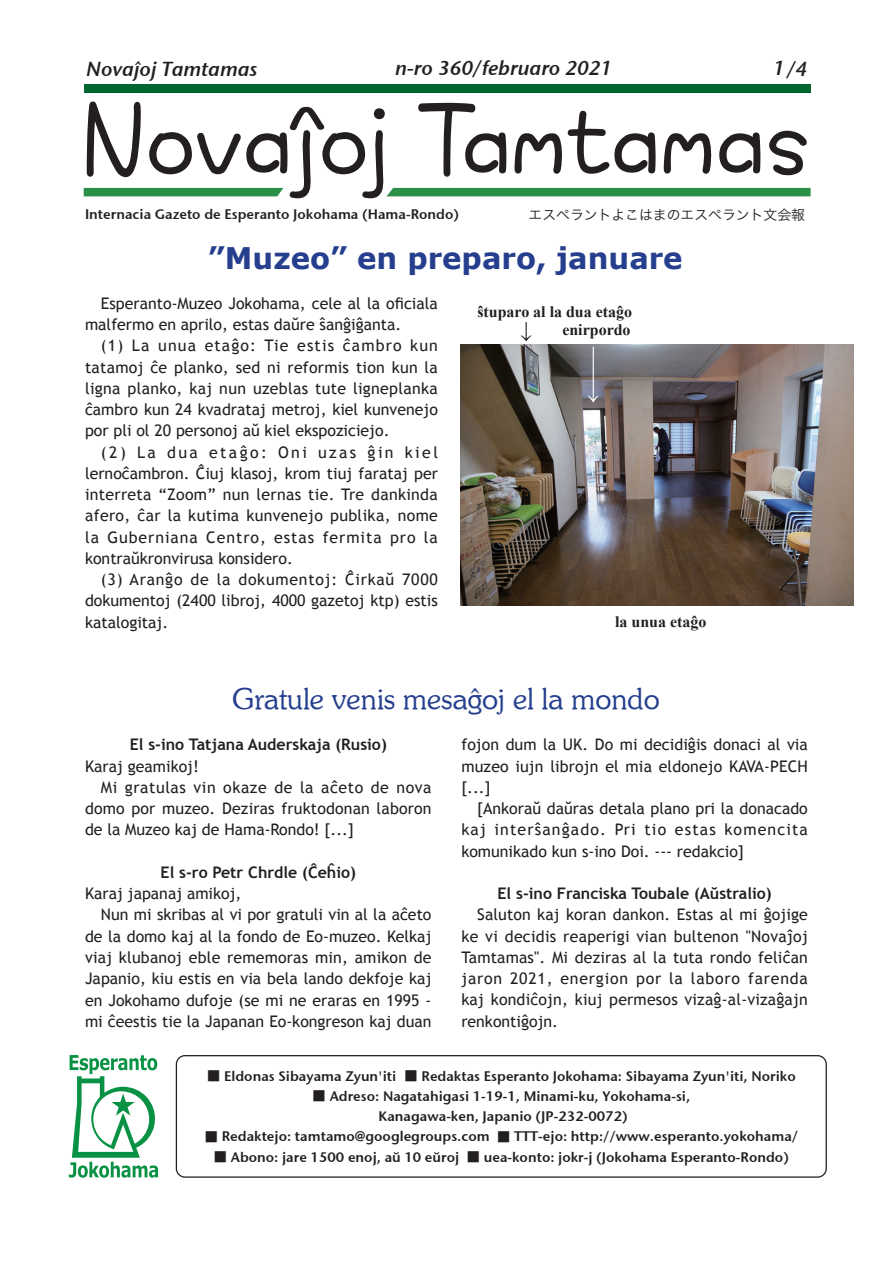
<style>
.page{position:relative;width:893px;height:1263px;background:#fff}
.page>*{position:absolute;margin:0;border:0;box-sizing:border-box;transform-origin:0 0}
.t1{font:29.7px "Esperanto Noveco";color:#253f8e}
.t2{font:700 29.7px "Verdana";color:#253f8e}
.t3{font:20.25px "Stone Sans Sem ITCTT Semi Ita";color:#231f20}
.t4{font:15.9px/21.3px "Trebuchet MS";letter-spacing:.005em;color:#231f20}
.t5{font:700 15.9px "Trebuchet MS";color:#231f20}
.t6{font:700 15.9px "Times New Roman";color:#231f20}
.t7{font:15.9px "Trebuchet MS";letter-spacing:.025em;color:#231f20}
.t8{font:15.9px "Trebuchet MS";letter-spacing:.06em;color:#231f20}
.t9{font:15.9px "Trebuchet MS";letter-spacing:.07em;color:#231f20}
.t10{font:15.9px "Trebuchet MS";letter-spacing:.045em;color:#231f20}
.t11{font:15.9px "Trebuchet MS";letter-spacing:.035em;color:#231f20}
.t12{font:15.9px "Trebuchet MS";letter-spacing:.05em;color:#231f20}
.t13{font:13.8px/20.2px "Stone Sans Sem ITCTT Semi";color:#231f20;text-align:center}
.t14{font:13.8px "Hira Kaku Pro W3";color:#231f20}
.s1{font-family:"Koz Min Pro"}
</style>
<div class="page">
<div style="left:84px;top:84px;width:727px;height:9px;background:#00652e"></div>
<div style="left:176px;top:1055px;width:651px;height:123px;border:1px solid #231f20;border-radius:9px"></div>
<svg style="left:84px;top:101px;width:727px;height:97px"></svg>
<svg style="left:69px;top:1055px;width:89px;height:123px"></svg>
<img style="left:461px;top:344px;width:392px;height:262px">
<svg style="left:588px;top:347px;width:10px;height:56px"></svg>
<svg style="left:521px;top:322px;width:10px;height:19px"></svg>
<p class="t3" style="left:86px;top:52px;width:173px">Novaĵoj Tamtamas</p>
<p class="t3" style="left:395px;top:52px;width:219px">-n ro 360/februaro 2021</p>
<p class="t3" style="left:773px;top:52px;width:35px">1/4</p>
<p class="t14" style="left:529px;top:202px;width:278px">エスペラントよこはまのエスペラント文会報</p>
<h1 class="t2" style="left:208px;top:239px;width:476px">”Muzeo” en preparo, januare</h1>
<p class="t13" style="left:85px;top:203px;width:376px">Internacia Gazeto de Esperanto Jokohama (Hama-Rondo(</p>
<p class="t4" style="left:101px;top:293px;width:338px">Esperanto-Muzeo Jokohama, cele al la oficiala</p>
<p class="t4" style="left:85px;top:314px;width:318px">malfermo en aprilo, estas daŭre ŝanĝiĝanta.</p>
<p class="t4" style="left:410px;top:335px;width:29px">kun</p>
<p class="t4" style="left:205px;top:335px;width:53px">etaĝo:</p>
<p class="t4" style="left:343px;top:335px;width:60px">ĉambro</p>
<p class="t4" style="left:265px;top:335px;width:26px">Tie</p>
<p class="t4" style="left:297px;top:335px;width:38px">estis</p>
<p class="t4" style="left:101px;top:335px;width:24px">1( )</p>
<p class="t4" style="left:85px;top:356px;width:354px">tatamoj ĉe planko, sed ni reformis tion kun la</p>
<p class="t4" style="left:85px;top:378px;width:354px">ligna planko, kaj nun uzeblas tute ligneplanka</p>
<p class="t4" style="left:85px;top:399px;width:354px">ĉambro kun 24 kvadrataj metroj, kiel kunvenejo</p>
<p class="t4" style="left:85px;top:420px;width:306px">por pli ol 20 personoj aŭ kiel ekspoziciejo.</p>
<p class="t4" style="left:405px;top:442px;width:35px">k ei l</p>
<p class="t4" style="left:132px;top:335px;width:19px">La</p>
<p class="t4" style="left:158px;top:335px;width:39px">unua</p>
<p class="t4" style="left:209px;top:442px;width:59px">e at ĝo:</p>
<p class="t4" style="left:368px;top:442px;width:28px">ĝin</p>
<p class="t4" style="left:167px;top:442px;width:32px">dua</p>
<p class="t4" style="left:101px;top:442px;width:26px">2( )</p>
<p class="t4" style="left:85px;top:463px;width:354px">lernoĉambron. Ĉiuj klasoj, krom tiuj farataj per</p>
<p class="t4" style="left:85px;top:484px;width:354px">interreta “Zoom” nun lernas tie. Tre dankinda</p>
<p class="t7" style="left:85px;top:506px;width:354px">afero, ĉar la kutima kunvenejo publika, nome</p>
<p class="t4" style="left:424px;top:527px;width:16px">la</p>
<p class="t4" style="left:278px;top:442px;width:30px">Oni</p>
<p class="t4" style="left:137px;top:442px;width:20px">La</p>
<p class="t4" style="left:318px;top:442px;width:40px">uzas</p>
<p class="t4" style="left:85px;top:527px;width:209px">la<br>kontraŭkronvirusa konsidero.</p>
<p class="t8" style="left:107px;top:528px;width:92px">Guberniana</p>
<p class="t8" style="left:323px;top:528px;width:61px">fermita</p>
<p class="t4" style="left:206px;top:527px;width:61px">Centro,</p>
<p class="t4" style="left:274px;top:527px;width:42px">estas</p>
<p class="t4" style="left:390px;top:527px;width:27px">pro</p>
<p class="t4" style="left:345px;top:569px;width:51px">Ĉirkaŭ</p>
<p class="t4" style="left:85px;top:569px;width:354px;text-indent:16px">3( ) Aranĝo<br>dokumentoj (2400 libroj, 4000 gazetoj ktp) estis katalogitaj.</p>
<p class="t4" style="left:190px;top:569px;width:20px">de</p>
<p class="t4" style="left:217px;top:569px;width:15px">la</p>
<p class="t10" style="left:238px;top:570px;width:100px">dokumentoj:</p>
<p class="t4" style="left:402px;top:569px;width:37px">7000</p>
<p class="t6" style="left:477px;top:301px;width:156px">ŝtuparo al la dua etaĝo</p>
<p class="t6" style="left:562px;top:319px;width:70px">enirpordo</p>
<p class="t6" style="left:615px;top:611px;width:93px">la unua etaĝo</p>
<h1 class="t1" style="left:232px;top:680px;width:429px">Gratule venis mesaĝoj el la mondo</h1>
<p class="t5" style="left:130px;top:735px;width:259px">El -s ino Tatjana Auderskaja (Rusio(</p>
<p class="t4" style="left:85px;top:756px;width:115px">Karaj geamikoj!</p>
<p class="t4" style="left:321px;top:777px;width:44px">aĉeto</p>
<p class="t11" style="left:125px;top:778px;width:63px">gratulas</p>
<p class="t4" style="left:223px;top:777px;width:45px">okaze</p>
<p class="t4" style="left:274px;top:777px;width:20px">de</p>
<p class="t4" style="left:300px;top:777px;width:15px">la</p>
<p class="t4" style="left:371px;top:777px;width:20px">de</p>
<p class="t4" style="left:85px;top:777px;width:348px;text-indent:16px">Mi<br>domo por muzeo. Deziras fruktodonan laboron de la Muzeo kaj de Hama-Rondo ]! ...[</p>
<p class="t5" style="left:161px;top:862px;width:197px">El -s ro Petr Chrdle (Ĉeĥio(</p>
<p class="t4" style="left:85px;top:883px;width:158px">Karaj japanaj amikoj,</p>
<p class="t4" style="left:101px;top:904px;width:332px">Nun mi skribas al vi por gratuli vin al la aĉeto</p>
<p class="t4" style="left:85px;top:926px;width:348px">de la domo kaj al la fondo de Eo-muzeo. Kelkaj</p>
<p class="t4" style="left:85px;top:947px;width:348px">viaj klubanoj eble rememoras min, amikon de</p>
<p class="t4" style="left:85px;top:968px;width:348px">Japanio, kiu estis en via bela lando dekfoje kaj</p>
<p class="t4" style="left:85px;top:989px;width:348px">en Jokohamo dufoje (se mi ne eraras en 1995 -</p>
<p class="t4" style="left:85px;top:1011px;width:348px">mi ĉeestis tie la Japanan Eo-kongreson kaj duan</p>
<p class="t4" style="left:194px;top:777px;width:24px">vin</p>
<p class="t4" style="left:396px;top:777px;width:37px">nova</p>
<p class="t4" style="left:461px;top:734px;width:348px;text-align:justify">fojon dum la UK. Do mi decidiĝis donaci al via muzeo iujn librojn el mia eldonejo KAVA-PECH ]...[</p>
<p class="t4" style="left:477px;top:798px;width:332px;text-align:right">[Ankoraŭ daŭras detala plano pri la donacado komencita</p>
<p class="t9" style="left:495px;top:820px;width:113px">interŝanĝado.</p>
<p class="t4" style="left:461px;top:819px;width:284px">kaj<br>komunikado kun -s ino Doi. --- redakcio[</p>
<p class="t5" style="left:498px;top:883px;width:276px">El -s ino Franciska Toubale (Aŭstralio(</p>
<p class="t4" style="left:461px;top:904px;width:348px;text-align:right">Saluton kaj koran dankon. Estas al mi ĝojige ke vi decidis reaperigi vian bultenon "Novaĵoj Tamtamas ." Mi deziras al la tuta rondo feliĉan farenda</p>
<p class="t4" style="left:615px;top:819px;width:23px">Pri</p>
<p class="t4" style="left:644px;top:819px;width:23px">tio</p>
<p class="t4" style="left:675px;top:819px;width:42px">estas</p>
<p class="t4" style="left:669px;top:968px;width:15px">la</p>
<p class="t4" style="left:691px;top:968px;width:51px">laboro</p>
<p class="t4" style="left:510px;top:968px;width:44px">2021,</p>
<p class="t4" style="left:461px;top:968px;width:348px">jaron<br>kaj kondiĉojn, kiuj permesos vizaĝ-al-vizaĝajn renkontiĝojn.</p>
<p class="t12" style="left:560px;top:969px;width:69px">energion</p>
<p class="t4" style="left:636px;top:968px;width:27px">por</p>
<p class="t13" style="left:207px;top:1065px;width:191px"><span class="s1">■</span> Eldonas Sibayama Zyun'iti</p>
<p class="t13" style="left:312px;top:1085px;width:380px"><span class="s1">■</span> Adreso: Nagatahigasi 1-19-1, Minami-ku, Yokohama-si,<br>Kanagawa-ken, Japanio (JP-232-0072(</p>
<p class="t13" style="left:497px;top:1125px;width:303px"><span class="s1">■</span> TTT-ejo: http://www.esperanto.yokohama/</p>
<p class="t13" style="left:404px;top:1065px;width:393px"><span class="s1">■</span> Redaktas Esperanto Jokohama: Sibayama Zyun'iti, Noriko</p>
<p class="t13" style="left:204px;top:1125px;width:287px"><span class="s1">■</span> Redaktejo: tamtamo@googlegroups.com</p>
<p class="t13" style="left:467px;top:1146px;width:324px"><span class="s1">■</span> uea-konto: jokr (j - Jokohama Esperanto-Rondo(</p>
<p class="t13" style="left:214px;top:1146px;width:247px"><span class="s1">■</span> Abono: jare 1500 enoj, aŭ 10 eŭroj</p>
</div>
